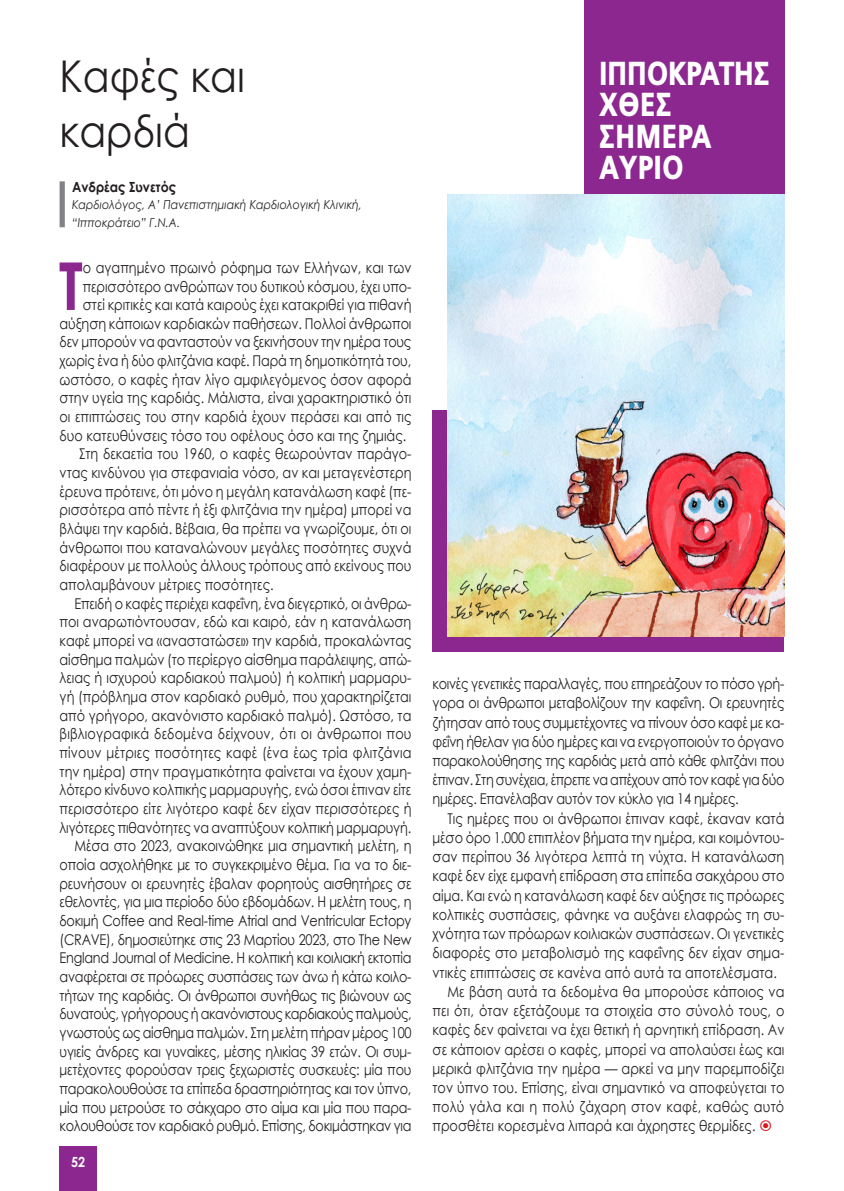
<style>
.page{position:relative;width:844px;height:1191px;background:#fff}
.page>*{position:absolute;margin:0;border:0;box-sizing:border-box;transform-origin:0 0}
._1h_paragrafos{font:700 65.98px "Century Gothic";color:#8c278f;scale:.86 1}
.TITLOS{font:43.75px/54.2px "Century Gothic";color:#231f20;scale:.9 1}
.t1{font:900 33.25px "PF Catalog";letter-spacing:-.02em;color:#fff;scale:.8 1}
.KEIMENO{font:14.88px/18.7px "Century Gothic";letter-spacing:-.005em;color:#231f20;text-align:justify;scale:.86 1}
._1h_paragrafos-2{font:14.88px "Century Gothic";color:#231f20;scale:.86 1}
.SIGRAFEAS{font:700 14px "Century Gothic";color:#231f20;scale:.9 1}
.t2{font:700 14px "Century Gothic";color:#fff;scale:.9 1}
.SIGRAF__SXOLIA{font:italic 12.25px/17.5px "Century Gothic";color:#231f20;scale:.9 1}
</style>
<div class="page">
<div style="left:60px;top:1146px;width:37px;height:45px;background:#8c278f"></div>
<div style="left:60px;top:181px;width:5px;height:46px;background:#808285"></div>
<div style="left:584px;top:0;width:200px;height:194px;background:#8c278f"></div>
<div style="left:432px;top:410px;width:352px;height:241px;background:#8c278f"></div>
<img style="left:447px;top:194px;width:337px;height:442px">
<p class="TITLOS" style="left:60px;top:49px;width:207px">Καφές και καρδιά</p>
<p class="SIGRAFEAS" style="left:72px;top:176px;width:117px">Ανδρέας Συνετός</p>
<p class="SIGRAF__SXOLIA" style="left:72px;top:196px;width:323px">Καρδιολόγος, Α’ Πανεπιστημιακή Καρδιολογική Κλινική, “Ιπποκράτειο” Γ.Ν.Α.</p>
<p class="_1h_paragrafos" style="left:59px;top:236px;width:29px">Τ</p>
<p class="_1h_paragrafos-2" style="left:83px;top:257px;width:383px">ο αγαπημένο πρωινό ρόφημα των Ελλήνων, και των</p>
<p class="_1h_paragrafos-2" style="left:83px;top:276px;width:383px">περισσότερο ανθρώπων του δυτικού κόσμου, έχει υπο-</p>
<p class="_1h_paragrafos-2" style="left:83px;top:294px;width:383px">στεί κριτικές και κατά καιρούς έχει κατακριθεί για πιθανή</p>
<p class="_1h_paragrafos-2" style="left:60px;top:313px;width:410px">αύξηση κάποιων καρδιακών παθήσεων. Πολλοί άνθρωποι</p>
<p class="_1h_paragrafos-2" style="left:60px;top:331px;width:410px">δεν μπορούν να φανταστούν να ξεκινήσουν την ημέρα τους</p>
<p class="_1h_paragrafos-2" style="left:60px;top:350px;width:410px">χωρίς ένα ή δύο φλιτζάνια καφέ. Παρά τη δημοτικότητά του,</p>
<p class="_1h_paragrafos-2" style="left:60px;top:369px;width:410px">ωστόσο, ο καφές ήταν λίγο αμφιλεγόμενος όσον αφορά</p>
<p class="_1h_paragrafos-2" style="left:60px;top:387px;width:410px">στην υγεία της καρδιάς. Μάλιστα, είναι χαρακτηριστικό ότι</p>
<p class="_1h_paragrafos-2" style="left:60px;top:406px;width:410px">οι επιπτώσεις του στην καρδιά έχουν περάσει και από τις</p>
<p class="_1h_paragrafos-2" style="left:60px;top:425px;width:404px">δυο κατευθύνσεις τόσο του οφέλους όσο και της ζημιάς.</p>
<p class="KEIMENO" style="left:60px;top:444px;width:410px;text-indent:19px">Στη δεκαετία του 1960, ο καφές θεωρούνταν παράγο&shy;ντας κινδύνου για στεφανιαία νόσο, αν και μεταγενέστερη έρευνα πρότεινε, ότι μόνο η μεγάλη κατανάλωση καφέ (πε&shy;ρισσότερα από πέντε ή έξι φλιτζάνια την ημέρα) μπορεί να βλάψει την καρδιά. Βέβαια, θα πρέπει να γνωρίζουμε, ότι οι άνθρωποι που καταναλώνουν μεγάλες ποσότητες συχνά διαφέρουν με πολλούς άλλους τρόπους από εκείνους που απολαμβάνουν μέτριες ποσότητες.</p>
<p class="KEIMENO" style="left:60px;top:593px;width:410px;text-indent:15px">Επειδή ο καφές περιέχει καφεΐνη, ένα διεγερτικό, οι άνθρω&shy;ποι αναρωτιόντουσαν, εδώ και καιρό, εάν η κατανάλωση καφέ μπορεί να «αναστατώσει» την καρδιά, προκαλώντας αίσθημα παλμών (το περίεργο αίσθημα παράλειψης, απώ&shy;λειας ή ισχυρού καρδιακού παλμού) ή κολπική μαρμαρυ&shy;γή (πρόβλημα στον καρδιακό ρυθμό, που χαρακτηρίζεται από γρήγορο, ακανόνιστο καρδιακό παλμό). Ωστόσο, τα βιβλιογραφικά δεδομένα δείχνουν, ότι οι άνθρωποι που πίνουν μέτριες ποσότητες καφέ (ένα έως τρία φλιτζάνια την ημέρα) στην πραγματικότητα φαίνεται να έχουν χαμη&shy;λότερο κίνδυνο κολπικής μαρμαρυγής, ενώ όσοι έπιναν είτε περισσότερο είτε λιγότερο καφέ δεν είχαν περισσότερες ή λιγότερες πιθανότητες να αναπτύξουν κολπική μαρμαρυγή.</p>
<p class="KEIMENO" style="left:60px;top:836px;width:411px;text-indent:15px">Μέσα στο 2023, ανακοινώθηκε μια σημαντική μελέτη, η οποία ασχολήθηκε με το συγκεκριμένο θέμα. Για να το διε&shy;ρευνήσουν οι ερευνητές έβαλαν φορητούς αισθητήρες σε εθελοντές, για μια περίοδο δύο εβδομάδων. Η μελέτη τους, η δοκιμή Coffee and Real-time Atrial and Ventricular Ectopy (CRAVE), δημοσιεύτηκε στις 23 Μαρτίου 2023, στο The New England Journal of Medicine. Η κολπική και κοιλιακή εκτοπία αναφέρεται σε πρόωρες συσπάσεις των άνω ή κάτω κοιλο&shy;τήτων της καρδιάς. Οι άνθρωποι συνήθως τις βιώνουν ως δυνατούς, γρήγορους ή ακανόνιστους καρδιακούς παλμούς, γνωστούς ως αίσθημα παλμών. Στη μελέτη πήραν μέρος 100 υγιείς άνδρες και γυναίκες, μέσης ηλικίας 39 ετών. Οι συμ&shy;μετέχοντες φορούσαν τρεις ξεχωριστές συσκευές: μία που παρακολουθούσε τα επίπεδα δραστηριότητας και τον ύπνο, μία που μετρούσε το σάκχαρο στο αίμα και μία που παρα&shy;κολουθούσε τον καρδιακό ρυθμό. Επίσης, δοκιμάστηκαν για</p>
<p class="t2" style="left:71px;top:1151px;width:17px">52</p>
<p class="t1" style="left:599px;top:54px;width:214px">ΙΠΠΟΚΡΑΤΗΣ</p>
<p class="t1" style="left:599px;top:85px;width:92px">ΧΘΕΣ</p>
<p class="t1" style="left:599px;top:117px;width:142px">ΣΗΜΕΡΑ</p>
<p class="t1" style="left:599px;top:148px;width:107px">ΑΥΡΙΟ</p>
<p class="KEIMENO" style="left:432px;top:674px;width:410px;line-height:19.2px">κοινές γενετικές παραλλαγές, που επηρεάζουν το πόσο γρή&shy;γορα οι άνθρωποι μεταβολίζουν την καφεΐνη. Οι ερευνητές ζήτησαν από τους συμμετέχοντες να πίνουν όσο καφέ με κα&shy;φεΐνη ήθελαν για δύο ημέρες και να ενεργοποιούν το όργανο παρακολούθησης της καρδιάς μετά από κάθε φλιτζάνι που έπιναν. Στη συνέχεια, έπρεπε να απέχουν από τον καφέ για δύο ημέρες. Επανέλαβαν αυτόν τον κύκλο για 14 ημέρες.</p>
<p class="KEIMENO" style="left:432px;top:808px;width:410px;line-height:19.2px;text-indent:15px">Τις ημέρες που οι άνθρωποι έπιναν καφέ, έκαναν κατά μέσο όρο 1.000 επιπλέον βήματα την ημέρα, και κοιμόντου&shy;σαν περίπου 36 λιγότερα λεπτά τη νύχτα. Η κατανάλωση καφέ δεν είχε εμφανή επίδραση στα επίπεδα σακχάρου στο αίμα. Και ενώ η κατανάλωση καφέ δεν αύξησε τις πρόωρες κολπικές συσπάσεις, φάνηκε να αυξάνει ελαφρώς τη συ&shy;χνότητα των πρόωρων κοιλιακών συσπάσεων. Οι γενετικές διαφορές στο μεταβολισμό της καφεΐνης δεν είχαν σημα&shy;ντικές επιπτώσεις σε κανένα από αυτά τα αποτελέσματα.</p>
<p class="KEIMENO" style="left:432px;top:981px;width:410px;line-height:19.2px;text-indent:15px">Με βάση αυτά τα δεδομένα θα μπορούσε κάποιος να πει ότι, όταν εξετάζουμε τα στοιχεία στο σύνολό τους, ο καφές δεν φαίνεται να έχει θετική ή αρνητική επίδραση. Αν σε κάποιον αρέσει ο καφές, μπορεί να απολαύσει έως και μερικά φλιτζάνια την ημέρα — αρκεί να μην παρεμποδίζει τον ύπνο του. Επίσης, είναι σημαντικό να αποφεύγεται το πολύ γάλα και η πολύ ζάχαρη στον καφέ, καθώς αυτό προσθέτει κορεσμένα λιπαρά και άχρηστες θερμίδες.</p>
</div>
